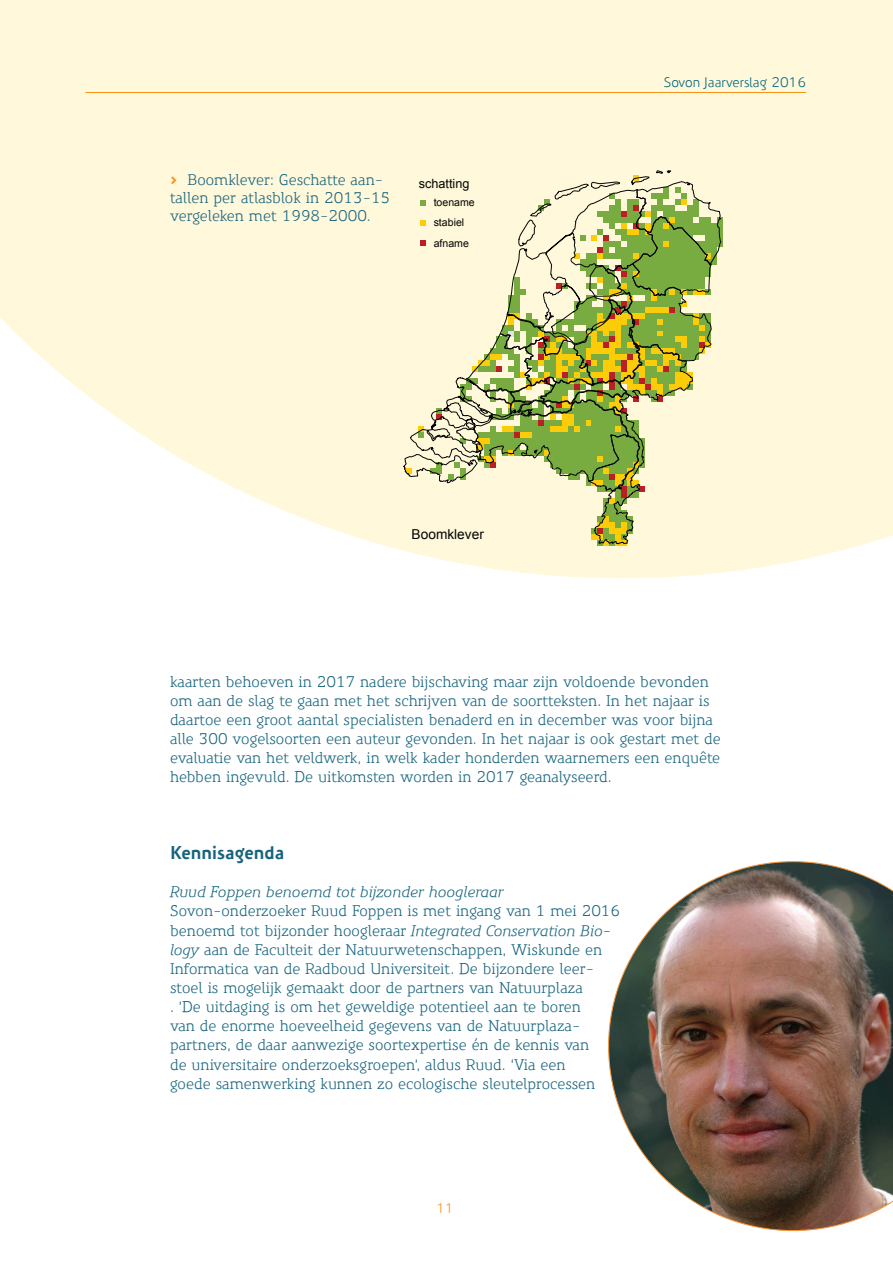
<style>
.page{position:relative;width:893px;height:1263px;background:#fff}
.page>*{position:absolute;margin:0;border:0;box-sizing:border-box;transform-origin:0 0}
.t1{font:700 18px "Precious Sans";color:#15637d}
.t2{font:15px/19.2px "Precious Serif";color:#15637d}
.t3{font:italic 15px "Precious Serif";color:#15637d}
.t4{font:13.65px "Arial";color:#040503}
.t5{font:13.5px "Precious Sans";color:#00657c}
.t6{font:13.5px "Precious Sans";color:#f7931d}
.t7{font:12.75px "Arial";color:#040503}
.t8{font:10.5px/20.1px "Arial";color:#040503}
.s1{font-weight:700;color:#f7931d}
.s2{font-style:italic}
</style>
<div class="page">
<svg style="left:0;top:0;width:893px;height:578px;background:#fef8df"></svg>
<svg style="left:404px;top:171px;width:319px;height:375px;background:#d0d29b"></svg>
<img style="left:608px;top:861px;width:285px;height:370px">
<hr style="left:85px;top:92px;width:721px;height:1px;background:#f7931d">
<p class="t2" style="left:170px;top:171px;width:222px;line-height:18px"><span class="s1">&gt;</span> Boomklever: Geschatte aan&shy;tallen per atlasblok in 2013-15 vergeleken met 1998-2000.</p>
<p class="t7" style="left:419px;top:175px;width:52px">schatting</p>
<p class="t8" style="left:434px;top:193px;width:43px">toename stabiel afname</p>
<p class="t4" style="left:412px;top:526px;width:74px">Boomklever</p>
<p class="t5" style="left:664px;top:73px;width:144px">Sovon Jaarverslag 2016</p>
<p class="t2" style="left:170px;top:672px;width:552px">kaarten behoeven in 2017 nadere bijschaving maar zijn voldoende bevonden om aan de slag te gaan met het schrijven van de soortteksten. In het najaar is daartoe een groot aantal specialisten benaderd en in december was voor bijna alle 300 vogelsoorten een auteur gevonden. In het najaar is ook gestart met de evaluatie van het veldwerk, in welk kader honderden waarnemers een enquête hebben ingevuld. De uitkomsten worden in 2017 geanalyseerd.</p>
<p class="t1" style="left:170px;top:841px;width:116px">Kennisagenda</p>
<p class="t3" style="left:170px;top:882px;width:335px">Ruud Foppen benoemd tot bijzonder hoogleraar</p>
<p class="t2" style="left:170px;top:901px;width:452px">Sovon-onderzoeker Ruud Foppen is met ingang van 1 mei 2016 benoemd tot bijzonder hoogleraar <span class="s2">Integrated Conservation Bio&shy;logy</span> aan de Faculteit der Natuurwetenschappen, Wiskunde en Informatica van de Radboud Universiteit. De bijzondere leer&shy;stoel is mogelijk gemaakt door de partners van Natuurplaza<br>. ‘De uitdaging is om het geweldige potentieel aan te boren<br>van de enorme hoeveelheid gegevens van de Natuurplaza&shy;partners, de daar aanwezige soortexpertise én de kennis van<br>de universitaire onderzoeksgroepen’, aldus Ruud. ‘Via een<br>goede samenwerking kunnen zo ecologische sleutelprocessen</p>
<p class="t6" style="left:436px;top:1199px;width:19px">11</p>
</div>
